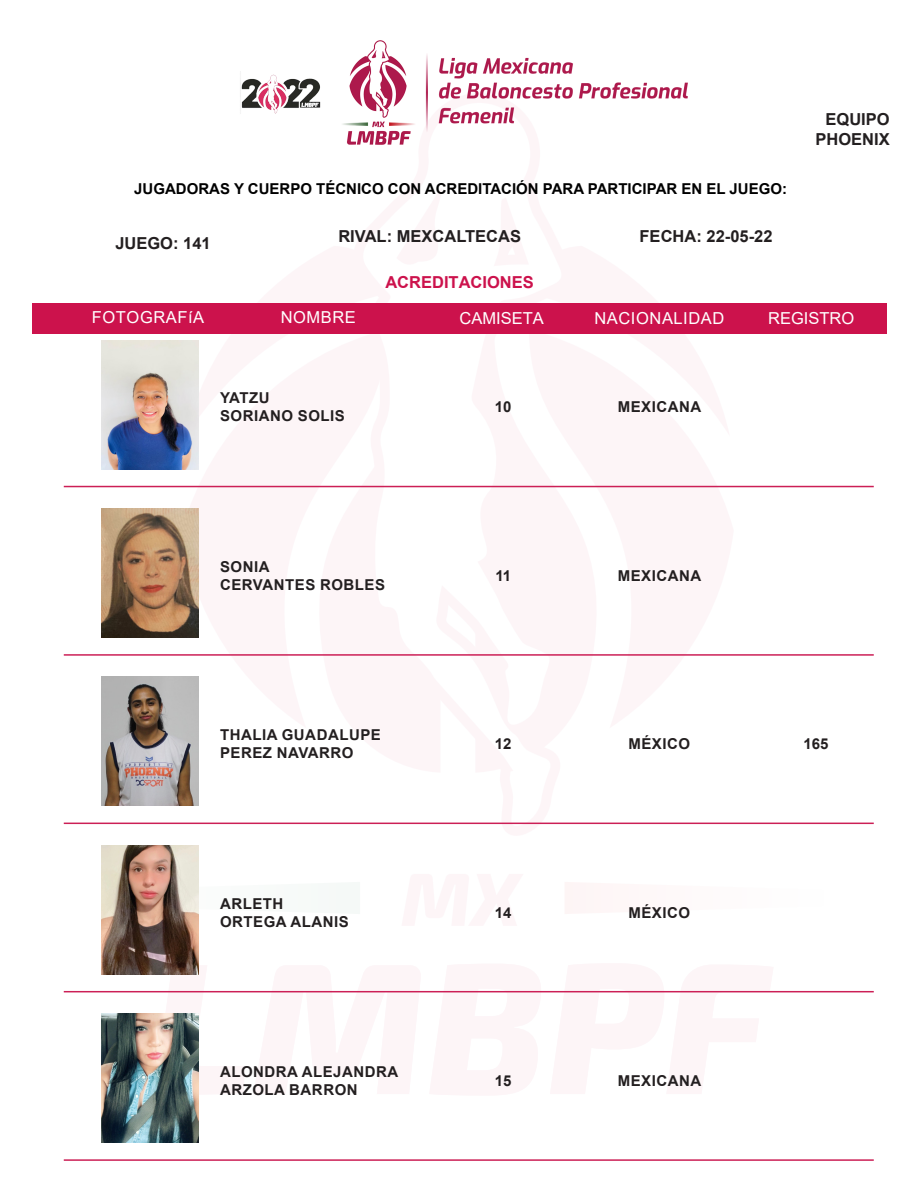
<style>
.page{position:relative;width:918px;height:1188px;background:#fff}
.page>*{position:absolute;margin:0;border:0;box-sizing:border-box;transform-origin:0 0}
.t1{font:700 16.5px/19.8px "Arial";color:#231f20;text-align:right}
.t2{font:16.5px "Arial";letter-spacing:.035em;color:#fff}
.t3{font:16.5px "Arial";color:#fff}
.t4{font:700 16.5px "Arial";color:#cc124c}
.t5{font:700 15px "Arial";letter-spacing:.035em;color:#231f20}
.t6{font:700 15px "Arial";color:#000}
</style>
<div class="page">
<svg style="left:146px;top:953px;width:639px;height:153px"></svg>
<svg style="left:101px;top:871px;width:98px;height:54px"></svg>
<svg style="left:360px;top:485px;width:204px;height:340px"></svg>
<div style="left:33px;top:303px;width:854px;height:31px;background:#cc124c"></div>
<img style="left:240px;top:40px;width:447px;height:105px">
<img style="left:102px;top:340px;width:96px;height:129px">
<hr style="left:64px;top:486px;width:810px;height:1px;background:#cc1f56">
<img style="left:102px;top:509px;width:96px;height:129px">
<hr style="left:64px;top:654px;width:810px;height:2px;background:#cc1f56">
<img style="left:102px;top:677px;width:96px;height:129px">
<hr style="left:64px;top:823px;width:810px;height:1px;background:#cc1f56">
<img style="left:102px;top:845px;width:96px;height:129px">
<hr style="left:64px;top:991px;width:810px;height:1px;background:#cc1f56">
<img style="left:102px;top:1014px;width:96px;height:129px">
<hr style="left:64px;top:1159px;width:810px;height:2px;background:#cc1f56">
<p class="t6" style="left:134px;top:178px;width:654px">JUGADORAS Y CUERPO TÉCNICO CON ACREDITACIÓN PARA PARTICIPAR EN EL JUEGO:</p>
<p class="t1" style="left:115px;top:233px;width:97px">JUEGO: 141</p>
<p class="t1" style="left:338px;top:227px;width:184px">RIVAL: MEXCALTECAS</p>
<p class="t1" style="left:640px;top:227px;width:134px">FECHA: 22-05-22</p>
<p class="t4" style="left:385px;top:271px;width:150px">ACREDITACIONES</p>
<p class="t1" style="left:815px;top:110px;width:76px">EQUIPO<br>PHOENIX</p>
<p class="t2" style="left:92px;top:306px;width:114px">FOTOGRAFíA</p>
<p class="t2" style="left:281px;top:306px;width:77px">NOMBRE</p>
<p class="t3" style="left:460px;top:307px;width:86px">CAMISETA</p>
<p class="t3" style="left:768px;top:307px;width:88px">REGISTRO</p>
<p class="t2" style="left:594px;top:307px;width:131px">NACIONALIDAD</p>
<p class="t5" style="left:220px;top:388px;width:51px">YATZU</p>
<p class="t5" style="left:220px;top:406px;width:126px">SORIANO SOLIS</p>
<p class="t5" style="left:211px;top:406px;width:120px">(APELLIDO )&gt;&gt;</p>
<p class="t5" style="left:220px;top:556px;width:51px">SONIA</p>
<p class="t5" style="left:220px;top:574px;width:167px">CERVANTES ROBLES</p>
<p class="t5" style="left:220px;top:724px;width:162px">THALIA GUADALUPE</p>
<p class="t5" style="left:220px;top:742px;width:135px">PEREZ NAVARRO</p>
<p class="t5" style="left:220px;top:893px;width:65px">ARLETH</p>
<p class="t5" style="left:220px;top:911px;width:130px">ORTEGA ALANIS</p>
<p class="t5" style="left:220px;top:1061px;width:180px">ALONDRA ALEJANDRA</p>
<p class="t5" style="left:220px;top:1079px;width:139px">ARZOLA BARRON</p>
<p class="t5" style="left:495px;top:397px;width:18px">10</p>
<p class="t5" style="left:618px;top:397px;width:85px">MEXICANA</p>
<p class="t5" style="left:495px;top:565px;width:17px">11</p>
<p class="t5" style="left:618px;top:565px;width:85px">MEXICANA</p>
<p class="t5" style="left:495px;top:733px;width:18px">12</p>
<p class="t5" style="left:628px;top:733px;width:63px">MÉXICO</p>
<p class="t5" style="left:804px;top:733px;width:27px">165</p>
<p class="t5" style="left:495px;top:902px;width:18px">14</p>
<p class="t5" style="left:628px;top:902px;width:63px">MÉXICO</p>
<p class="t5" style="left:495px;top:1070px;width:18px">15</p>
<p class="t5" style="left:618px;top:1070px;width:85px">MEXICANA</p>
</div>
